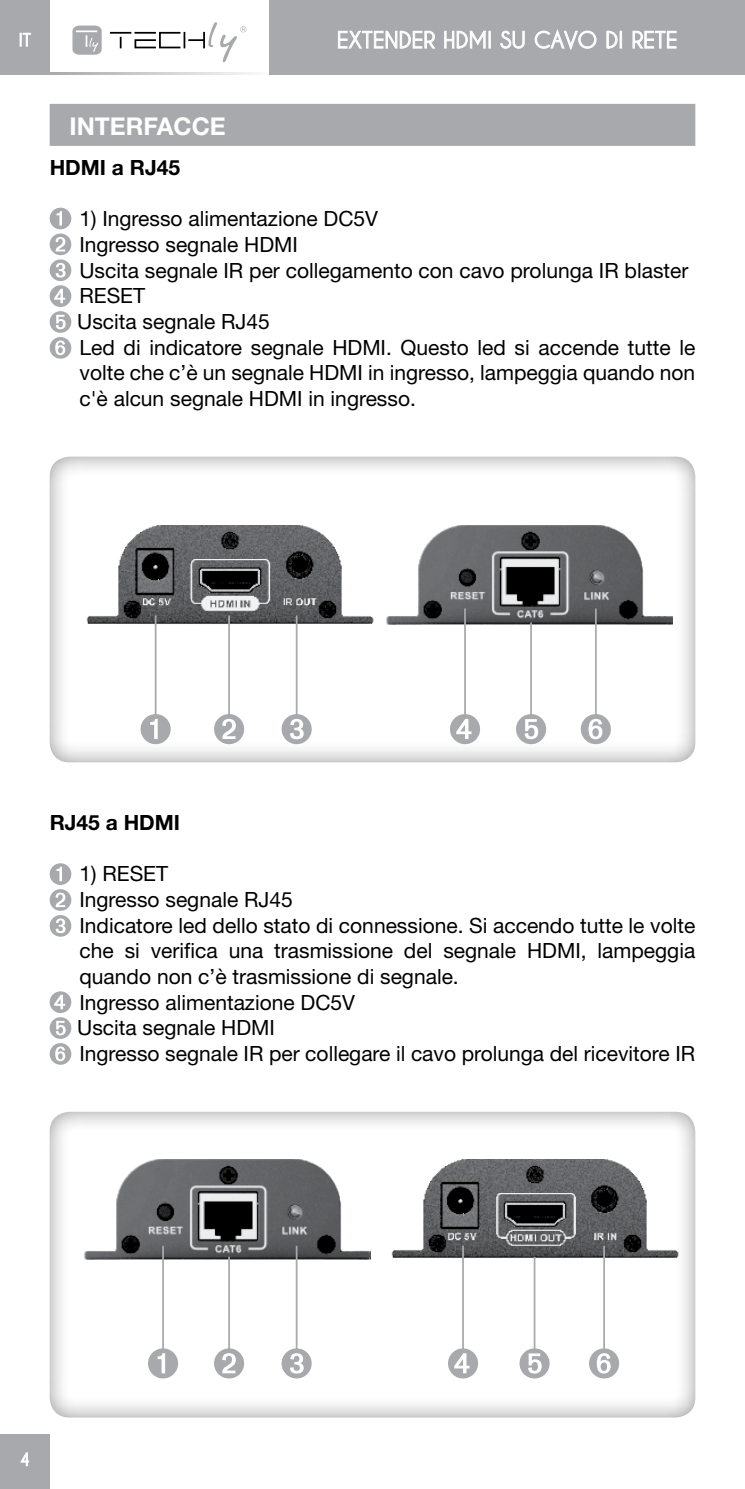
<style>
.page{position:relative;width:745px;height:1489px;background:#fff}
.page>*{position:absolute;margin:0;border:0;box-sizing:border-box;transform-origin:0 0}
.t1{font:700 24.5px "Helvetica Neue LT Std";color:#fff}
.t2{font:700 22.75px "Caviar Dreams";color:#fff}
.t3{font:21px/25.6px "Helvetica Neue LT Std";color:#000}
.t4{font:700 21px "Helvetica Neue LT Std";color:#000}
</style>
<div class="page">
<svg style="left:50px;top:73px;width:202px;height:1px"></svg>
<div style="left:0;top:0;width:50px;height:74px;background:#a7a9ac"></div>
<svg style="left:20px;top:33px;width:11px;height:14px"></svg>
<div style="left:269px;top:0;width:475px;height:74px;background:#a7a9ac"></div>
<hr style="left:110px;top:32px;width:21px;height:2px;background:#000">
<svg style="left:72px;top:26px;width:30px;height:29px"></svg>
<svg style="left:134px;top:22px;width:112px;height:40px"></svg>
<div style="left:0;top:1434px;width:50px;height:54px;background:#a7a9ac"></div>
<svg style="left:20px;top:1452px;width:9px;height:14px"></svg>
<hr style="left:744px;top:0;width:1px;height:74px;background:#a7a9ac">
<svg style="left:338px;top:31px;width:97px;height:18px"></svg>
<svg style="left:444px;top:31px;width:46px;height:18px"></svg>
<svg style="left:500px;top:31px;width:24px;height:18px"></svg>
<svg style="left:534px;top:29px;width:62px;height:21px"></svg>
<svg style="left:606px;top:31px;width:15px;height:18px"></svg>
<svg style="left:632px;top:31px;width:44px;height:18px"></svg>
<svg style="left:50px;top:863px;width:21px;height:73px"></svg>
<svg style="left:50px;top:991px;width:21px;height:73px"></svg>
<div style="left:48px;top:451px;width:651px;height:312px;background:#000;opacity:.45"></div>
<img style="left:84px;top:525px;width:291px;height:99px">
<img style="left:144px;top:559px;width:172px;height:52px">
<img style="left:386px;top:525px;width:286px;height:99px">
<hr style="left:155px;top:615px;width:1px;height:103px;background:#a7a9ac">
<hr style="left:228px;top:615px;width:2px;height:101px;background:#a7a9ac">
<hr style="left:464px;top:608px;width:1px;height:107px;background:#a7a9ac">
<hr style="left:295px;top:615px;width:2px;height:100px;background:#a7a9ac">
<hr style="left:530px;top:622px;width:1px;height:93px;background:#a7a9ac">
<hr style="left:594px;top:608px;width:2px;height:107px;background:#a7a9ac">
<svg style="left:140px;top:714px;width:30px;height:30px"></svg>
<svg style="left:449px;top:714px;width:30px;height:30px"></svg>
<svg style="left:515px;top:714px;width:30px;height:30px"></svg>
<svg style="left:214px;top:714px;width:30px;height:30px"></svg>
<svg style="left:281px;top:714px;width:30px;height:30px"></svg>
<div style="left:48px;top:1106px;width:651px;height:311px;background:#000;opacity:.45"></div>
<img style="left:84px;top:1159px;width:286px;height:99px">
<img style="left:359px;top:1159px;width:10px;height:99px">
<img style="left:389px;top:1159px;width:289px;height:99px">
<img style="left:445px;top:1193px;width:170px;height:53px">
<div style="left:50px;top:104px;width:644px;height:42px;background:#a7a9ac"></div>
<svg style="left:50px;top:208px;width:21px;height:151px"></svg>
<svg style="left:580px;top:714px;width:30px;height:30px"></svg>
<hr style="left:162px;top:1245px;width:2px;height:107px;background:#a7a9ac">
<hr style="left:228px;top:1256px;width:2px;height:94px;background:#a7a9ac">
<hr style="left:462px;top:1245px;width:1px;height:104px;background:#a7a9ac">
<hr style="left:295px;top:1245px;width:2px;height:104px;background:#a7a9ac">
<hr style="left:533px;top:1256px;width:2px;height:93px;background:#a7a9ac">
<hr style="left:602px;top:1245px;width:2px;height:104px;background:#a7a9ac">
<svg style="left:148px;top:1348px;width:30px;height:30px"></svg>
<svg style="left:447px;top:1348px;width:31px;height:30px"></svg>
<svg style="left:519px;top:1348px;width:30px;height:30px"></svg>
<svg style="left:214px;top:1348px;width:30px;height:30px"></svg>
<svg style="left:281px;top:1348px;width:30px;height:30px"></svg>
<svg style="left:588px;top:1348px;width:30px;height:30px"></svg>
<p class="t2" style="left:336px;top:27px;width:342px">EXTENDER HDMI SU CAVO DI RETE</p>
<p class="t1" style="left:69px;top:111px;width:158px">INTERFACCE</p>
<p class="t4" style="left:50px;top:154px;width:132px">HDMI a RJ45</p>
<p class="t3" style="left:77px;top:205px;width:619px">1) Ingresso alimentazione DC5V<br>Ingresso segnale HDMI<br>Uscita segnale IR per collegamento con cavo prolunga IR blaster RESET<br>Uscita segnale RJ45<br>Led di indicatore segnale HDMI. Questo led si accende tutte le volte che c’è un segnale HDMI in ingresso, lampeggia quando non c'è alcun segnale HDMI in ingresso.</p>
<p class="t4" style="left:50px;top:809px;width:132px">RJ45 a HDMI</p>
<p class="t3" style="left:77px;top:860px;width:619px">1) RESET<br>Ingresso segnale RJ45<br>Indicatore led dello stato di connessione. Si accendo tutte le volte che si verifica una trasmissione del segnale HDMI, lampeggia quando non c’è trasmissione di segnale.<br>Ingresso alimentazione DC5V<br>Uscita segnale HDMI<br>Ingresso segnale IR per collegare il cavo prolunga del ricevitore IR</p>
</div>
